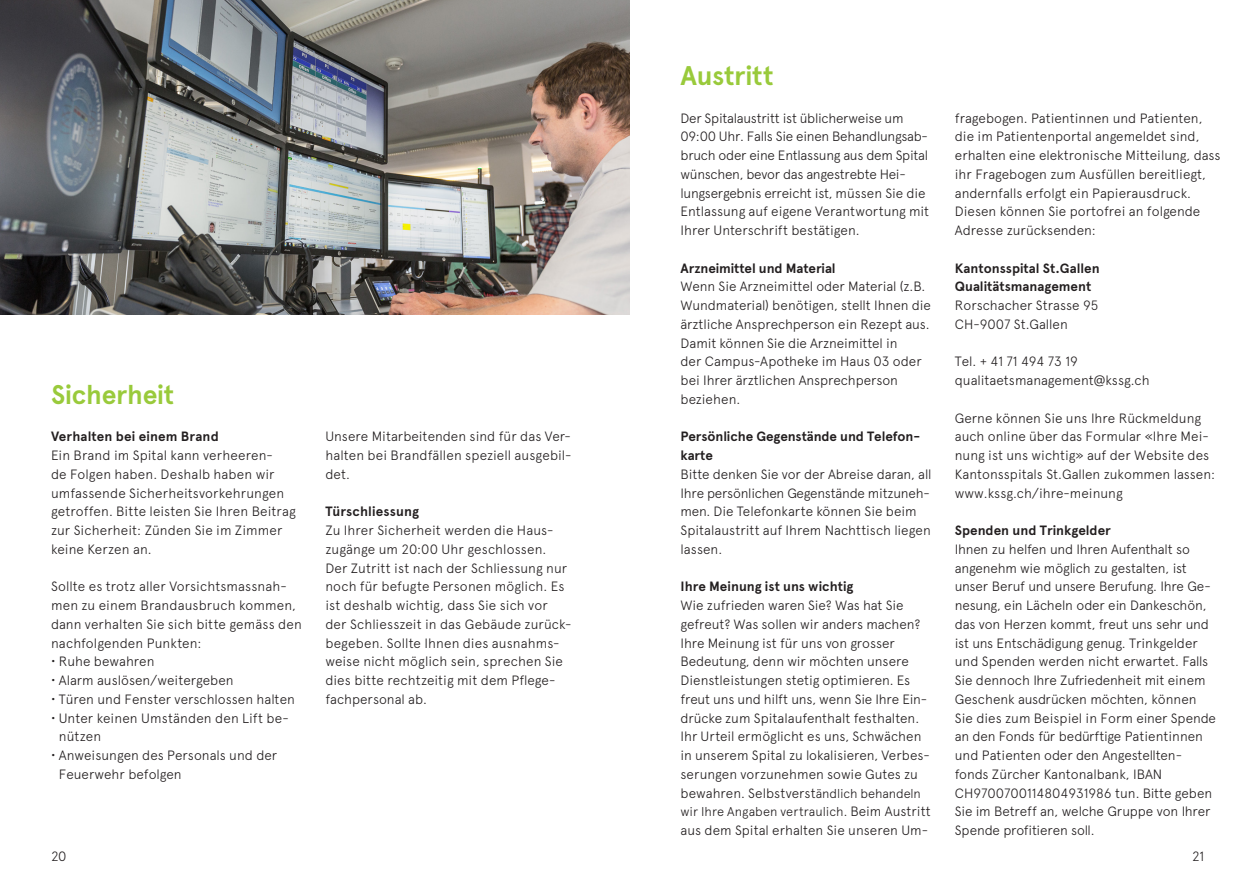
<style>
.page{position:relative;width:1259px;height:893px;background:#fff}
.page>*{position:absolute;margin:0;border:0;box-sizing:border-box;transform-origin:0 0}
.t1{font:700 27px "Apercu";letter-spacing:-.005em;color:#99ca3b}
.t2{font:300 13.5px/18.8px "Apercu";color:#231f20}
.t3{font:300 13.5px/18.8px "Apercu";letter-spacing:-.02em;color:#231f20}
.t4{font:700 13.5px/18.8px "Apercu";color:#231f20}
.t5{font:300 12.75px "Apercu";letter-spacing:.005em;color:#231f20}
.s1{font-weight:700}
.s2{font-size:12.75px}
.s3{font-size:13.5px}
</style>
<div class="page">
<img style="left:0;top:0;width:629px;height:315px">
<h1 class="t1" style="left:51px;top:378px;width:125px">Sicherheit</h1>
<p class="t4" style="left:51px;top:427px;width:169px">Verhalten bei einem Brand</p>
<p class="t2" style="left:51px;top:446px;width:246px">Ein Brand im Spital kann verheeren-<br>de Folgen haben. Deshalb haben wir umfassende Sicherheitsvorkehrungen getroffen. Bitte leisten Sie Ihren Beitrag zur Sicherheit: Zünden Sie im Zimmer keine Kerzen an.</p>
<p class="t2" style="left:51px;top:577px;width:237px">Sollte es trotz aller Vorsichtsmassnah-</p>
<p class="t2" style="left:51px;top:596px;width:246px">men zu einem Brandausbruch kommen,</p>
<p class="t2" style="left:51px;top:615px;width:252px">dann verhalten Sie sich bitte gemäss den</p>
<p class="t2" style="left:51px;top:633px;width:152px">nachfolgenden Punkten:</p>
<p class="t2" style="left:51px;top:652px;width:105px"><span class="s1">·</span> Ruhe bewahren</p>
<p class="t2" style="left:51px;top:671px;width:184px"><span class="s1">·</span> Alarm auslösen/weitergeben</p>
<p class="t2" style="left:51px;top:690px;width:245px"><span class="s1">·</span> Türen und Fenster verschlossen halten</p>
<p class="t2" style="left:51px;top:708px;width:239px"><span class="s1">·</span> Unter keinen Umständen den Lift be-</p>
<p class="t2" style="left:59px;top:727px;width:44px">nützen</p>
<p class="t2" style="left:51px;top:746px;width:228px"><span class="s1">·</span> Anweisungen des Personals und der</p>
<p class="t2" style="left:59px;top:765px;width:124px">Feuerwehr befolgen</p>
<p class="t2" style="left:325px;top:427px;width:248px;text-align:justify">Unsere Mitarbeitenden sind für das Ver&shy;halten bei Brandfällen speziell ausgebil&shy;det.</p>
<p class="t4" style="left:325px;top:502px;width:95px">Türschliessung</p>
<p class="t2" style="left:325px;top:521px;width:246px">Zu Ihrer Sicherheit werden die Haus&shy;zugänge um 20:00 Uhr geschlossen.<br>Der Zutritt ist nach der Schliessung nur noch für befugte Personen möglich. Es ist deshalb wichtig, dass Sie sich vor der Schliesszeit in das Gebäude zurück&shy;begeben. Sollte Ihnen dies ausnahms&shy;weise nicht möglich sein, sprechen Sie dies bitte rechtzeitig mit dem Pflege&shy;fachpersonal ab.</p>
<h1 class="t1" style="left:680px;top:59px;width:95px">Austritt</h1>
<p class="t3" style="left:680px;top:108px;width:250px">Der Spitalaustritt ist üblicherweise um 09:00 Uhr. Falls Sie einen Behandlungsab&shy;bruch oder eine Entlassung aus dem Spital wünschen, bevor das angestrebte Hei&shy;lungsergebnis erreicht ist, müssen Sie die Entlassung auf eigene Verantwortung mit Ihrer Unterschrift bestätigen.</p>
<p class="t4" style="left:680px;top:259px;width:157px">Arzneimittel und Material</p>
<p class="t2" style="left:680px;top:277px;width:252px">Wenn Sie Arzneimittel oder Material (z.B.<br>Wundmaterial) benötigen, stellt Ihnen die ärztliche Ansprechperson ein Rezept aus.<br>Damit können Sie die Arzneimittel in<br>der Campus-Apotheke im Haus 03 oder bei Ihrer ärztlichen Ansprechperson beziehen.</p>
<p class="t4" style="left:680px;top:427px;width:241px">Persönliche Gegenstände und Telefon&shy;karte</p>
<p class="t2" style="left:680px;top:465px;width:252px">Bitte denken Sie vor der Abreise daran, all Ihre persönlichen Gegenstände mitzuneh&shy;men. Die Telefonkarte können Sie beim Spitalaustritt auf Ihrem Nachttisch liegen lassen.</p>
<p class="t4" style="left:680px;top:577px;width:174px">Ihre Meinung ist uns wichtig</p>
<p class="t2" style="left:680px;top:596px;width:251px">Wie zufrieden waren Sie? Was hat Sie gefreut? Was sollen wir anders machen?<br>Ihre Meinung ist für uns von grosser Bedeutung, denn wir möchten unsere Dienstleistungen stetig optimieren. Es freut uns und hilft uns, wenn Sie Ihre Ein&shy;drücke zum Spitalaufenthalt festhalten.<br>Ihr Urteil ermöglicht es uns, Schwächen in unserem Spital zu lokalisieren, Verbes&shy;serungen vorzunehmen sowie Gutes zu bewahren. Selbstverst<span class="s2">ändlich behandeln</span></p>
<p class="t5" style="left:680px;top:804px;width:252px">wir Ihre Angaben vertraulich. <span class="s3">Beim Austritt</span></p>
<p class="t2" style="left:680px;top:821px;width:249px">aus dem Spital erhalten Sie unseren Um-</p>
<p class="t2" style="left:955px;top:108px;width:267px">fragebogen. Patientinnen und Patienten, die im Patientenportal angemeldet sind, erhalten eine elektronische Mitteilung, dass ihr Fragebogen zum Ausfüllen bereitliegt, andernfalls erfolgt ein Papierausdruck.<br>Diesen können Sie portofrei an folgende Adresse zurücksenden:</p>
<p class="t4" style="left:955px;top:259px;width:146px">Kantonsspital St.Gallen<br>Qualitätsmanagement</p>
<p class="t2" style="left:955px;top:296px;width:145px">Rorschacher Strasse 95<br>CH-9007 St.Gallen</p>
<p class="t2" style="left:955px;top:352px;width:196px">Tel. + 41 71 494 73 19 qualitaetsmanagement@kssg.ch</p>
<p class="t2" style="left:955px;top:408px;width:262px">Gerne können Sie uns Ihre Rückmeldung auch online über das Formular «Ihre Mei&shy;nung ist uns wichtig» auf der Website des Kantonsspitals St.Gallen zukommen lassen: www.kssg.ch/ihre-meinung</p>
<p class="t4" style="left:955px;top:521px;width:158px">Spenden und Trinkgelder</p>
<p class="t2" style="left:955px;top:540px;width:262px">Ihnen zu helfen und Ihren Aufenthalt so angenehm wie möglich zu gestalten, ist unser Beruf und unsere Berufung. Ihre Ge&shy;nesung, ein Lächeln oder ein Dankeschön, das von Herzen kommt, freut uns sehr und ist uns Entschädigung genug. Trinkgelder und Spenden werden nicht erwartet. Falls Sie dennoch Ihre Zufriedenheit mit einem Geschenk ausdrücken möchten, können Sie dies zum Beispiel in Form einer Spende an den Fonds für bedürftige Patientinnen und Patienten oder den Angestellten&shy;fonds Zürcher Kantonalbank, IBAN CH9700700114804931986 tun. Bitte geben Sie im Betreff an, welche Gruppe von Ihrer Spende profitieren soll.</p>
<p class="t2" style="left:51px;top:846px;width:17px">20</p>
<p class="t2" style="left:1192px;top:846px;width:14px">21</p>
</div>
